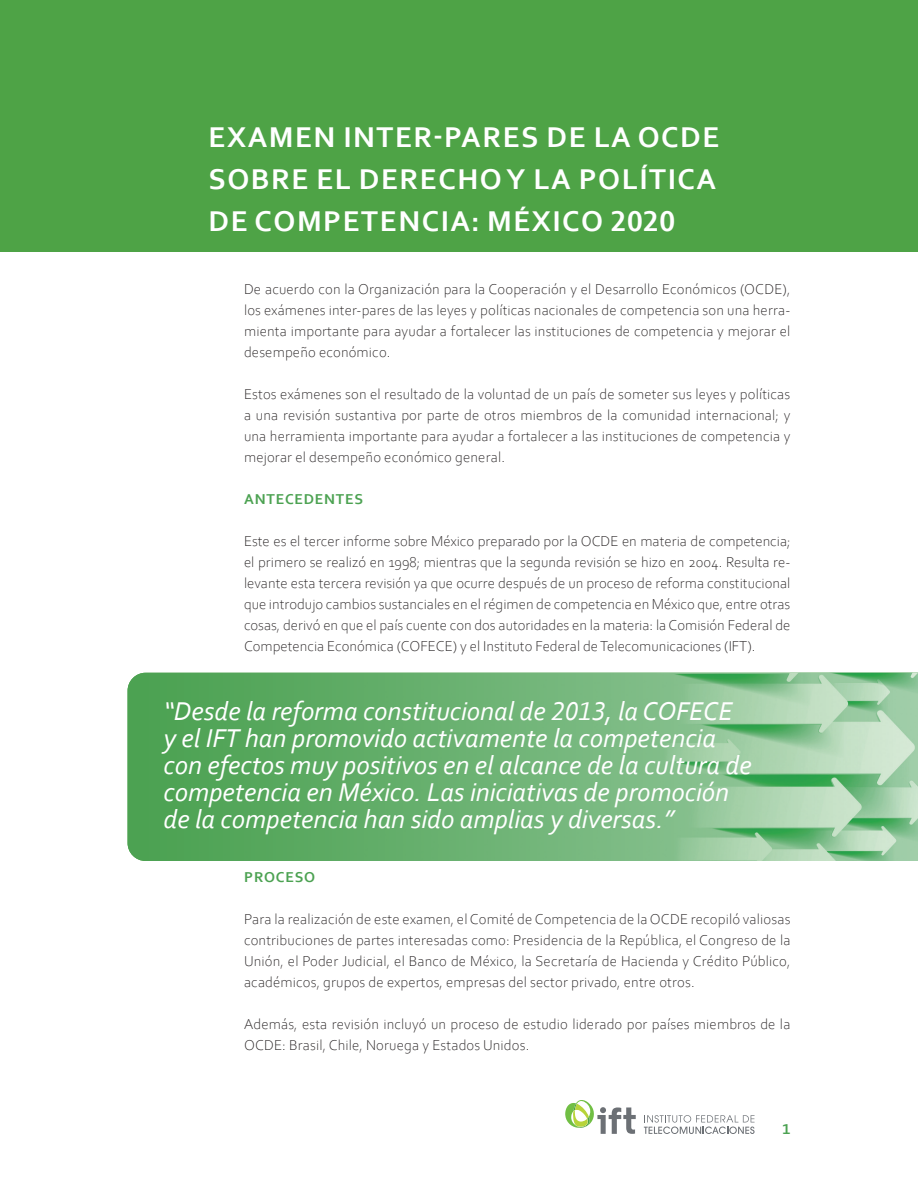
<style>
.page{position:relative;width:918px;height:1188px;background:#fff}
.page>*{position:absolute;margin:0;border:0;box-sizing:border-box;transform-origin:0 0}
.Titulos{font:700 30px/42px "Corbel";letter-spacing:.05em;color:#fff;text-align:justify}
.resaltado{font:italic 27px/27px "Corbel";color:#fff}
.Texto{font:300 15px/21px "Corbel";letter-spacing:.01em;color:#231f20;text-align:justify}
.Negritas{font:700 15px "Corbel";letter-spacing:.05em;color:#4ca252}
</style>
<div class="page">
<svg style="left:644px;top:1115px;width:111px;height:19px"></svg>
<svg style="left:565px;top:1100px;width:71px;height:34px"></svg>
<img style="left:128px;top:673px;width:790px;height:188px">
<div style="left:0;top:0;width:918px;height:252px;background:#4ea346"></div>
<p class="Titulos" style="left:209px;top:115px;width:512px">EXAMEN INTER-PARES DE LA OCDE SOBRE EL DERECHO Y LA POLÍTICA DE COMPETENCIA: MÉXICO 2020</p>
<p class="Texto" style="left:244px;top:278px;width:548px">De acuerdo con la Organización para la Cooperación y el Desarrollo Económicos (OCDE), los exámenes inter-pares de las leyes y políticas nacionales de competencia son una herra&shy;mienta importante para ayudar a fortalecer las instituciones de competencia y mejorar el desempeño económico.</p>
<p class="Texto" style="left:244px;top:383px;width:548px">Estos exámenes son el resultado de la voluntad de un país de someter sus leyes y políticas a una revisión sustantiva por parte de otros miembros de la comunidad internacional; y una herramienta importante para ayudar a fortalecer a las instituciones de competencia y mejorar el desempeño económico general.</p>
<p class="Negritas" style="left:244px;top:490px;width:120px">ANTECEDENTES</p>
<p class="Texto" style="left:244px;top:530px;width:548px">Este es el tercer informe sobre México preparado por la OCDE en materia de competencia; el primero se realizó en 1998; mientras que la segunda revisión se hizo en 2004. Resulta re&shy;levante esta tercera revisión ya que ocurre después de un proceso de reforma constitucional que introdujo cambios sustanciales en el régimen de competencia en México que, entre otras cosas, derivó en que el país cuente con dos autoridades en la materia: la Comisión Federal de Competencia Económica (COFECE) y el Instituto Federal de Telecomunicaciones (IFT).</p>
<p class="resaltado" style="left:164px;top:697px;width:590px">“Desde la reforma constitucional de 2013, la COFECE y el IFT han promovido activamente la competencia con efectos muy positivos en el alcance de la cultura de competencia en México. Las iniciativas de promoción de la competencia han sido amplias y diversas.”</p>
<p class="Negritas" style="left:244px;top:868px;width:72px">PROCESO</p>
<p class="Texto" style="left:244px;top:908px;width:548px">Para la realización de este examen, el Comité de Competencia de la OCDE recopiló valiosas contribuciones de partes interesadas como: Presidencia de la República, el Congreso de la Unión, el Poder Judicial, el Banco de México, la Secretaría de Hacienda y Crédito Público, académicos, grupos de expertos, empresas del sector privado, entre otros.</p>
<p class="Texto" style="left:244px;top:1013px;width:548px">Además, esta revisión incluyó un proceso de estudio liderado por países miembros de la<br>OCDE: Brasil, Chile, Noruega y Estados Unidos.</p>
<p class="Negritas" style="left:783px;top:1120px;width:9px">1</p>
</div>
